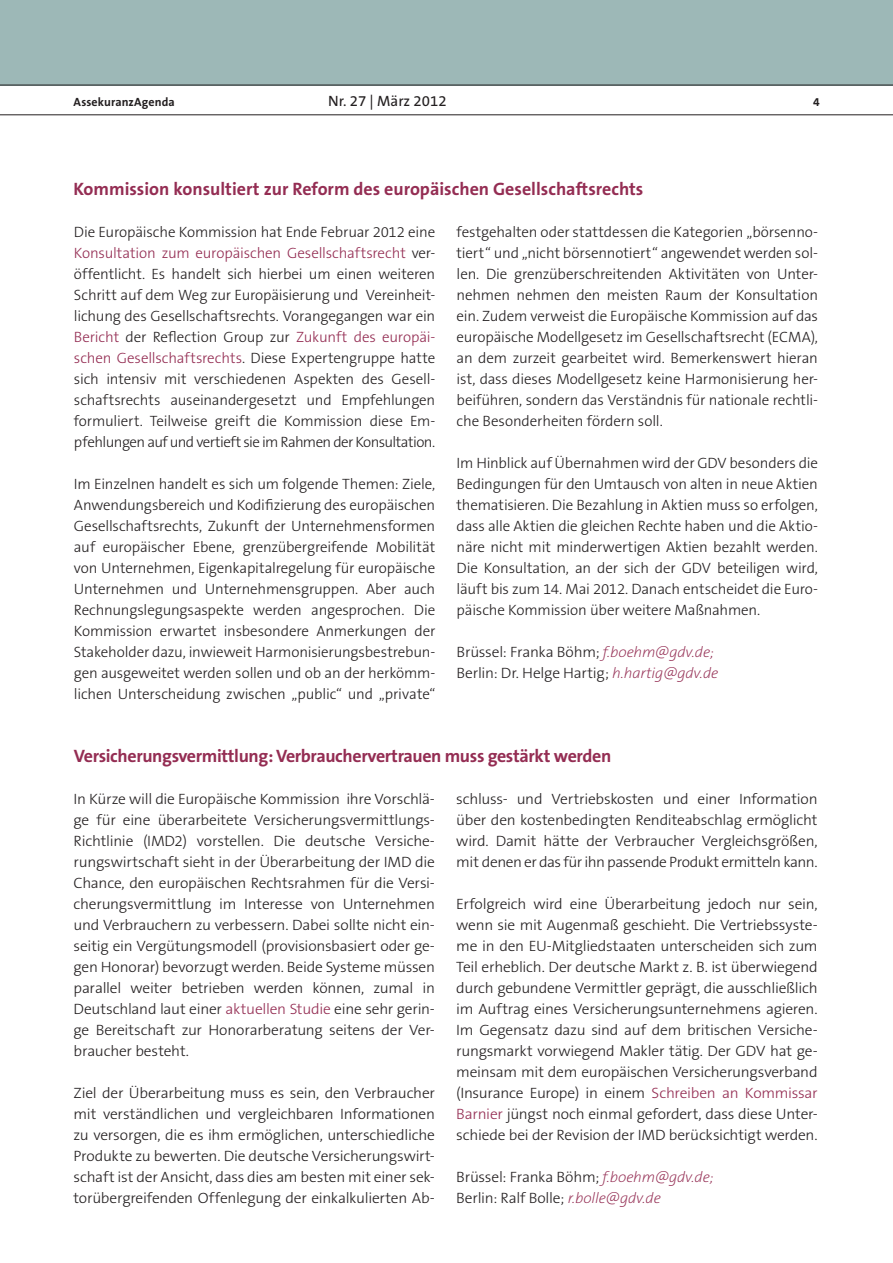
<style>
.page{position:relative;width:893px;height:1263px;background:#fff}
.page>*{position:absolute;margin:0;border:0;box-sizing:border-box;transform-origin:0 0}
.t1{font:700 18px "The Sans B7";color:#942d53}
.t2{font:700 18px "The Sans B7";letter-spacing:-.02em;color:#942d53}
.t3{font:300 15px/21px "The Sans B3";letter-spacing:-.015em;color:#231f20;text-align:justify}
.t4{font:15px "The Sans B5 Plain";color:#231f20}
.t5{font:700 12px "The Sans B7";letter-spacing:.01em;color:#231f20}
.s1{color:#942d53}
.s2{font-family:"The Sans B2";font-weight:200;font-style:italic;color:#942d53}
</style>
<div class="page">
<div style="left:0;top:0;width:893px;height:85px;background:#9db8b7"></div>
<hr style="left:0;top:85px;width:893px;height:1px;background:#231f20">
<hr style="left:0;top:114px;width:893px;height:1px;background:#231f20">
<p class="t5" style="left:74px;top:95px;width:103px">AssekuranzAgenda</p>
<p class="t4" style="left:328px;top:93px;width:120px">Nr. 27 | März 2012</p>
<p class="t5" style="left:813px;top:95px;width:8px">4</p>
<p class="t1" style="left:73px;top:179px;width:571px">Kommission konsultiert zur Reform des europäischen Gesellschaftsrechts</p>
<p class="t3" style="left:74px;top:222px;width:363px">Die Europäische Kommission hat Ende Februar 2012 eine <span class="s1">Konsultation zum europäischen Gesellschaftsrecht</span> ver&shy;öffentlicht. Es handelt sich hierbei um einen weiteren Schritt auf dem Weg zur Europäisierung und Vereinheit&shy;lichung des Gesellschaftsrechts. Vorangegangen war ein <span class="s1">Bericht</span> der Reflection Group zur <span class="s1">Zukunft des europäi&shy;schen Gesellschaftsrechts</span>. Diese Expertengruppe hatte sich intensiv mit verschiedenen Aspekten des Gesell&shy;schaftsrechts auseinandergesetzt und Empfehlungen formuliert. Teilweise greift die Kommission diese Em&shy;pfehlungen auf und vertieft sie im Rahmen der Konsultation.</p>
<p class="t3" style="left:74px;top:474px;width:363px">Im Einzelnen handelt es sich um folgende Themen: Ziele, Anwendungsbereich und Kodifizierung des europäischen Gesellschaftsrechts, Zukunft der Unternehmensformen auf europäischer Ebene, grenzübergreifende Mobilität von Unternehmen, Eigenkapitalregelung für europäische Unternehmen und Unternehmensgruppen. Aber auch Rechnungslegungsaspekte werden angesprochen. Die Kommission erwartet insbesondere Anmerkungen der Stakeholder dazu, inwieweit Harmonisierungsbestrebun&shy;gen ausgeweitet werden sollen und ob an der herkömm&shy;lichen Unterscheidung zwischen „public“ und „private“</p>
<p class="t3" style="left:457px;top:222px;width:363px">festgehalten oder stattdessen die Kategorien „börsenno&shy;tiert“ und „nicht börsennotiert“ angewendet werden sol&shy;len. Die grenzüberschreitenden Aktivitäten von Unter&shy;nehmen nehmen den meisten Raum der Konsultation ein. Zudem verweist die Europäische Kommission auf das europäische Modellgesetz im Gesellschaftsrecht (ECMA), an dem zurzeit gearbeitet wird. Bemerkenswert hieran ist, dass dieses Modellgesetz keine Harmonisierung her&shy;beiführen, sondern das Verständnis für nationale rechtli&shy;che Besonderheiten fördern soll.</p>
<p class="t3" style="left:457px;top:453px;width:363px">Im Hinblick auf Übernahmen wird der GDV besonders die Bedingungen für den Umtausch von alten in neue Aktien thematisieren. Die Bezahlung in Aktien muss so erfolgen, dass alle Aktien die gleichen Rechte haben und die Aktio&shy;näre nicht mit minderwertigen Aktien bezahlt werden.<br>Die Konsultation, an der sich der GDV beteiligen wird, läuft bis zum 14. Mai 2012. Danach entscheidet die Euro&shy;päische Kommission über weitere Maßnahmen.</p>
<p class="t3" style="left:457px;top:642px;width:263px">Brüssel: Franka Böhm; <span class="s2">f.boehm@gdv.de;<br></span>Berlin: Dr. Helge Hartig; <span class="s2">h.hartig@gdv.de</span></p>
<p class="t2" style="left:74px;top:747px;width:539px">Versicherungsvermittlung: Verbrauchervertrauen muss gestärkt werden</p>
<p class="t3" style="left:74px;top:789px;width:363px">In Kürze will die Europäische Kommission ihre Vorschlä&shy;ge für eine überarbeitete Versicherungsvermittlungs-Richtlinie (IMD2) vorstellen. Die deutsche Versiche&shy;rungswirtschaft sieht in der Überarbeitung der IMD die Chance, den europäischen Rechtsrahmen für die Versi&shy;cherungsvermittlung im Interesse von Unternehmen und Verbrauchern zu verbessern. Dabei sollte nicht ein&shy;seitig ein Vergütungsmodell (provisionsbasiert oder ge&shy;gen Honorar) bevorzugt werden. Beide Systeme müssen parallel weiter betrieben werden können, zumal in Deutschland laut einer <span class="s1">aktuellen Studie</span> eine sehr gerin&shy;ge Bereitschaft zur Honorarberatung seitens der Ver&shy;braucher besteht.</p>
<p class="t3" style="left:74px;top:1083px;width:363px">Ziel der Überarbeitung muss es sein, den Verbraucher mit verständlichen und vergleichbaren Informationen zu versorgen, die es ihm ermöglichen, unterschiedliche Produkte zu bewerten. Die deutsche Versicherungswirt&shy;schaft ist der Ansicht, dass dies am besten mit einer sek&shy;torübergreifenden Offenlegung der einkalkulierten Ab-</p>
<p class="t3" style="left:456px;top:789px;width:363px">schluss- und Vertriebskosten und einer Information über den kostenbedingten Renditeabschlag ermöglicht wird. Damit hätte der Verbraucher Vergleichsgrößen, mit denen er das für ihn passende Produkt ermitteln kann.</p>
<p class="t3" style="left:456px;top:894px;width:363px">Erfolgreich wird eine Überarbeitung jedoch nur sein, wenn sie mit Augenmaß geschieht. Die Vertriebssyste&shy;me in den EU-Mitgliedstaaten unterscheiden sich zum Teil erheblich. Der deutsche Markt z. B. ist überwiegend durch gebundene Vermittler geprägt, die ausschließlich im Auftrag eines Versicherungsunternehmens agieren.<br>Im Gegensatz dazu sind auf dem britischen Versiche&shy;rungsmarkt vorwiegend Makler tätig. Der GDV hat ge&shy;meinsam mit dem europäischen Versicherungsverband (Insurance Europe) in einem <span class="s1">Schreiben an Kommissar Barnier</span> jüngst noch einmal gefordert, dass diese Unter&shy;schiede bei der Revision der IMD berücksichtigt werden.</p>
<p class="t3" style="left:456px;top:1167px;width:259px">Brüssel: Franka Böhm; <span class="s2">f.boehm@gdv.de;<br></span>Berlin: Ralf Bolle; <span class="s2">r.bolle@gdv.de</span></p>
</div>
